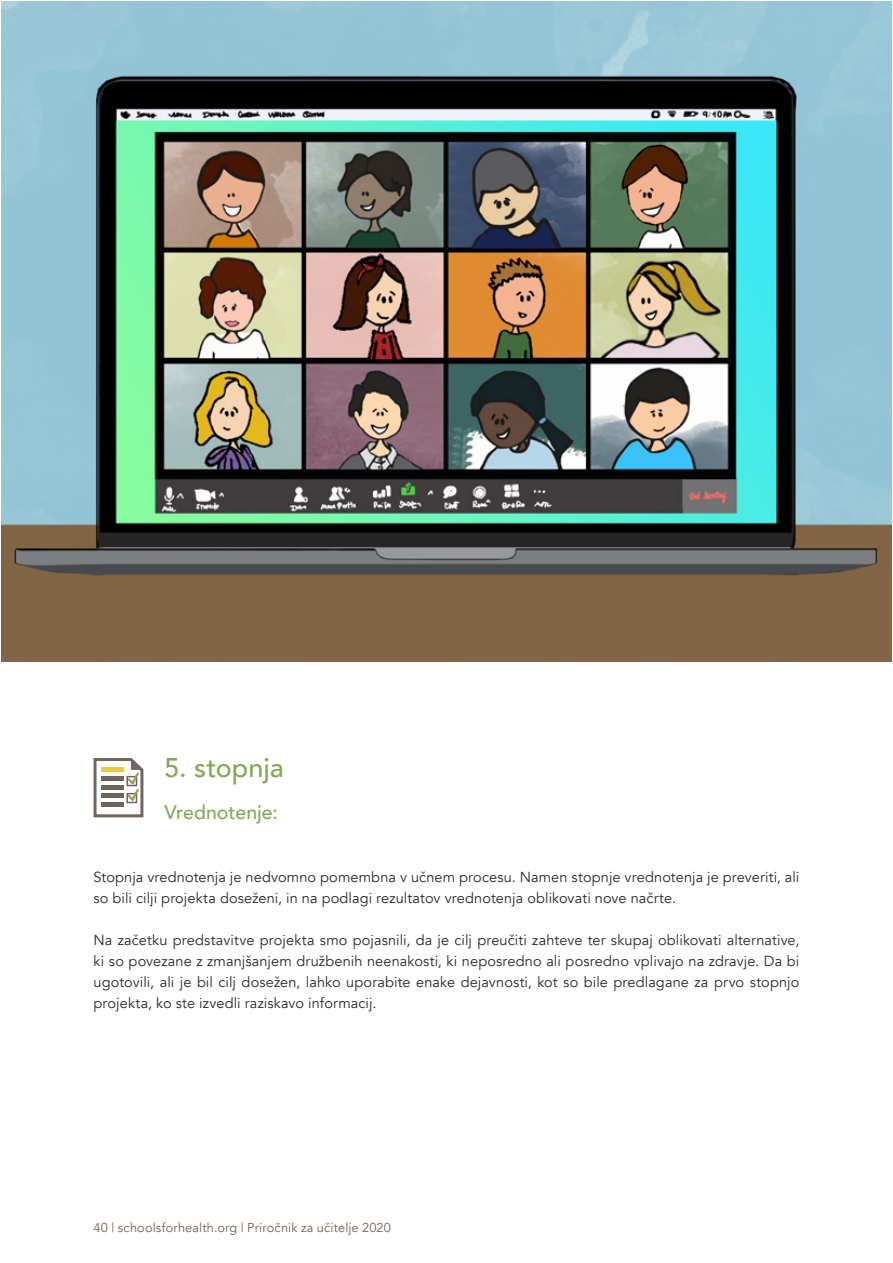
<style>
.page{position:relative;width:893px;height:1263px;background:#fff}
.page>*{position:absolute;margin:0;border:0;box-sizing:border-box;transform-origin:0 0}
.t1{font:500 27px "Avenir";color:#83a757}
.t2{font:500 19.5px "Avenir";color:#83a757}
.t3{font:14.55px/21px "Avenir";letter-spacing:.005em;color:#292929}
.t4{font:12.75px "Avenir";letter-spacing:.015em;color:#6b625a}
</style>
<div class="page">
<svg style="left:93px;top:758px;width:51px;height:60px"></svg>
<img style="left:2px;top:2px;width:889px;height:660px">
<h1 class="t1" style="left:164px;top:744px;width:121px">5. stopnja</h1>
<h2 class="t2" style="left:164px;top:795px;width:115px">Vrednotenje:</h2>
<p class="t3" style="left:94px;top:867px;width:707px">Stopnja vrednotenja je nedvomno pomembna v učnem procesu. Namen stopnje vrednotenja je preveriti, ali so bili cilji projekta doseženi, in na podlagi rezultatov vrednotenja oblikovati nove načrte.</p>
<p class="t3" style="left:94px;top:930px;width:707px;text-align:justify">Na začetku predstavitve projekta smo pojasnili, da je cilj preučiti zahteve ter skupaj oblikovati alternative, ki so povezane z zmanjšanjem družbenih neenakosti, ki neposredno ali posredno vplivajo na zdravje. Da bi ugotovili, ali je bil cilj dosežen, lahko uporabite enake dejavnosti, kot so bile predlagane za prvo stopnjo projekta, ko ste izvedli raziskavo informacij.</p>
<p class="t4" style="left:94px;top:1220px;width:299px">40 | schoolsforhealth.org | Priročnik za učitelje 2020</p>
</div>
